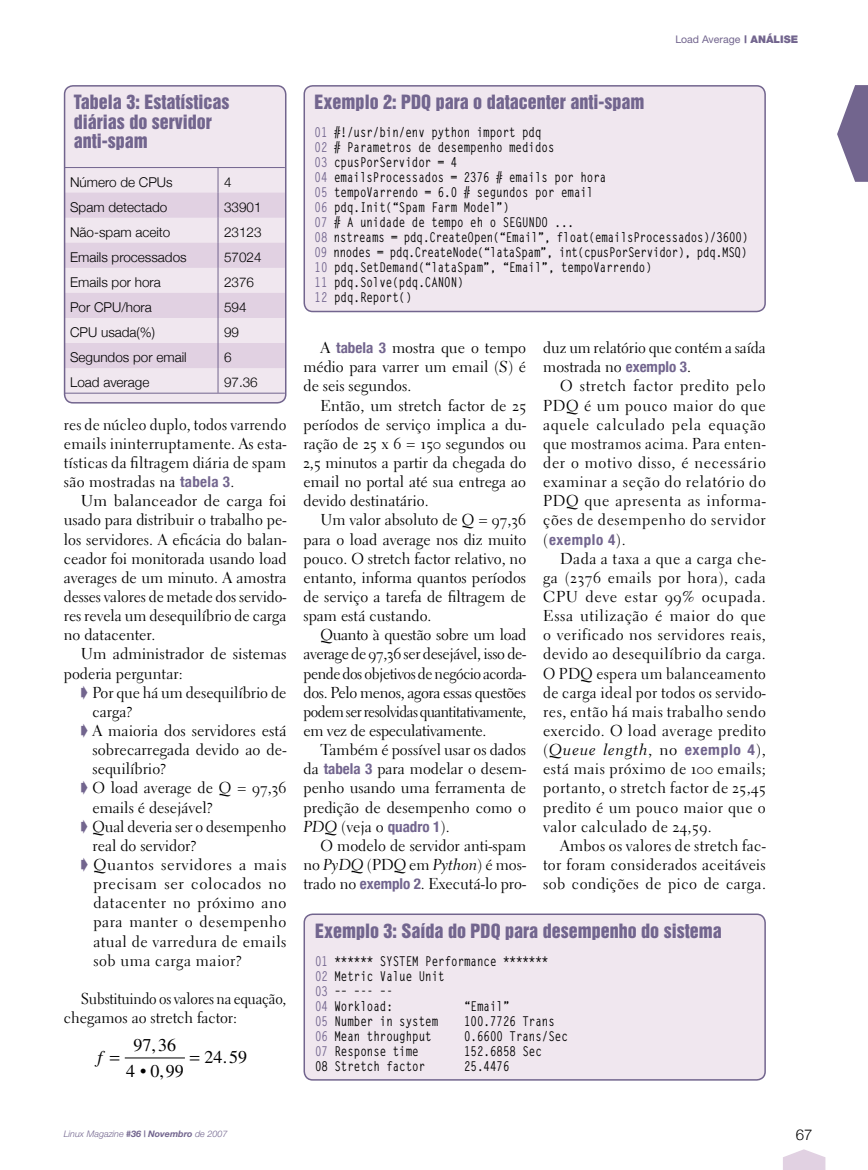
<style>
.page{position:relative;width:868px;height:1170px;background:#fff}
.page>*{position:absolute;margin:0;border:0;box-sizing:border-box;transform-origin:0 0}
.t1{font:18px/19.5px "Helvetica Inserat";color:#72658e}
.t2{font:18px/25.8px "Times";color:#000;text-align:center}
.t3{font:italic 18px "Times";color:#000}
.t4{font:15.75px/19.2px "Electra LT Std";color:#000;text-align:justify}
.t5{font:15.75px/19.2px "Electra LT Std";color:#000;text-align:justify;scale:1.05 1}
.t6{font:15.75px "Electra LT Std";letter-spacing:.03em;color:#000}
.t7{font:15.75px/19.2px "Electra LT Std";color:#000;scale:.95 1}
.t8{font:15.75px "Electra LT Std Cursive";letter-spacing:.04em;color:#000;scale:1.04 1}
.t9{font:15.75px "Electra LT Std";letter-spacing:.04em;color:#000;scale:1.04 1}
.t10{font:15.75px "Electra LT Std";letter-spacing:.04em;color:#000}
.t11{font:700 condensed 15px "Helvetica Neue";letter-spacing:.04em;color:#72658e}
.t12{font:300 15px "Helvetica Neue";color:#000}
.t13{font:700 13.5px/15px "Letter Gothic Std";color:#000;scale:.8 1}
.t14{font:300 13.5px "Helvetica Neue";color:#000}
.t15{font:10.5px "Helvetica Neue";color:#72658e}
.t16{font:italic 300 9px "Helvetica Neue";color:#72658e}
.s1{font-weight:900}
.s2{font-family:"Helvetica Neue";font-weight:700;font-stretch:condensed;font-size:15px;color:#72658e}
.s3{color:#72658e}
.s4{font-family:"Electra LT Std Cursive"}
.s5{font-family:"Electra LT Std";font-weight:400;font-stretch:normal;font-size:15.75px;color:#000}
.s6{font-family:"Electra LT Std"}
.s7{font-weight:700}
</style>
<div class="page">
<svg style="left:837px;top:85px;width:30px;height:97px"></svg>
<svg style="left:783px;top:1149px;width:42px;height:20px"></svg>
<svg style="left:63px;top:85px;width:224px;height:318px;background:#e7dce8"></svg>
<div style="left:303px;top:85px;width:463px;height:226px;background:#f0e7ef"></div>
<div style="left:303px;top:913px;width:463px;height:166px;background:#f0e7ef"></div>
<hr style="left:125px;top:1057px;width:60px;height:1px;background:#000">
<p class="t15" style="left:675px;top:33px;width:124px">Load Average <span class="s1">| ANÁLISE</span></p>
<p class="t1" style="left:74px;top:93px;width:157px">Tabela 3: Estatísticas diárias do servidor anti-spam</p>
<p class="t14" style="left:70px;top:173px;width:104px">Número de CPUs</p>
<p class="t14" style="left:224px;top:173px;width:9px">4</p>
<p class="t14" style="left:70px;top:199px;width:99px">Spam detectado</p>
<p class="t14" style="left:224px;top:199px;width:39px">33901</p>
<p class="t14" style="left:70px;top:224px;width:102px">Não-spam aceito</p>
<p class="t14" style="left:224px;top:224px;width:39px">23123</p>
<p class="t14" style="left:70px;top:249px;width:118px">Emails processados</p>
<p class="t14" style="left:224px;top:249px;width:39px">57024</p>
<p class="t14" style="left:70px;top:274px;width:92px">Emails por hora</p>
<p class="t14" style="left:224px;top:274px;width:32px">2376</p>
<p class="t14" style="left:70px;top:299px;width:83px">Por CPU/hora</p>
<p class="t14" style="left:224px;top:299px;width:24px">594</p>
<p class="t14" style="left:70px;top:324px;width:87px">CPU usada(%)</p>
<p class="t14" style="left:224px;top:324px;width:17px">99</p>
<p class="t14" style="left:70px;top:349px;width:118px">Segundos por email</p>
<p class="t14" style="left:224px;top:349px;width:9px">6</p>
<p class="t14" style="left:70px;top:374px;width:81px">Load average</p>
<p class="t14" style="left:224px;top:374px;width:35px">97.36</p>
<p class="t4" style="left:64px;top:414px;width:224px">res de núcleo duplo, todos varrendo emails ininterruptamente. As esta&shy;tísticas da filtragem diária de spam são mostradas na <span class="s2">tabela 3</span>.</p>
<p class="t5" style="left:64px;top:491px;width:213px;text-indent:17px">Um balanceador de carga foi usado para distribuir o trabalho pe&shy;los servidores. A eficácia do balan&shy;ceador foi monitorada usando load averages de um minuto. A amostra desses valores de metade dos servido&shy;res revela um desequilíbrio de carga no datacenter.</p>
<p class="t4" style="left:64px;top:644px;width:224px;text-indent:17px">Um administrador de sistemas poderia perguntar:</p>
<p class="t4" style="left:81px;top:682px;width:207px"><span class="s3">➧</span> Por que há um desequilíbrio de</p>
<p class="t4" style="left:92px;top:702px;width:41px">carga?</p>
<p class="t4" style="left:81px;top:721px;width:207px"><span class="s3">➧</span> A maioria dos servidores está</p>
<p class="t4" style="left:92px;top:740px;width:195px">sobrecarregada devido ao de-</p>
<p class="t4" style="left:92px;top:759px;width:75px">sequilíbrio?</p>
<p class="t4" style="left:81px;top:778px;width:207px"><span class="s3">➧</span> O load average de Q = 97,36</p>
<p class="t4" style="left:92px;top:797px;width:122px">emails é desejável?</p>
<p class="t4" style="left:81px;top:816px;width:207px"><span class="s3">➧</span> Qual deveria ser o desempenho</p>
<p class="t4" style="left:92px;top:835px;width:106px">real do servidor?</p>
<p class="t9" style="left:81px;top:854px;width:199px"><span class="s3">➧</span> Quantos servidores a mais</p>
<p class="t10" style="left:93px;top:874px;width:194px">precisam ser colocados no</p>
<p class="t6" style="left:93px;top:893px;width:194px">datacenter no próximo ano</p>
<p class="t6" style="left:93px;top:912px;width:194px">para manter o desempenho</p>
<p class="t6" style="left:93px;top:931px;width:194px">atual de varredura de emails</p>
<p class="t6" style="left:93px;top:950px;width:150px">sob uma carga maior?</p>
<p class="t7" style="left:64px;top:989px;width:236px;text-indent:17px">Substituindo os valores na equação, chegamos ao stretch factor:</p>
<p class="t3" style="left:97px;top:1046px;width:7px">f</p>
<p class="t2" style="left:126px;top:1031px;width:59px">97 36<br>4 099</p>
<p class="t2" style="left:204px;top:1043px;width:44px">24 59</p>
<p class="t2" style="left:151px;top:1031px;width:6px">,</p>
<p class="t2" style="left:140px;top:1057px;width:25px">• ,</p>
<p class="t2" style="left:223px;top:1043px;width:6px">.</p>
<p class="t1" style="left:314px;top:93px;width:331px">Exemplo 2: PDQ para o datacenter anti-spam</p>
<p class="t13" style="left:314px;top:125px;width:543px"><span class="s3">01</span> #!/usr/bin/env python import pdq<br><span class="s3">02</span> # Parametros de desempenho medidos<br><span class="s3">03</span> cpusPorServidor = 4<br><span class="s3">04</span> emailsProcessados = 2376 # emails por hora<br><span class="s3">05</span> tempoVarrendo = 6.0 # segundos por email<br><span class="s3">06</span> pdq.Init(“Spam Farm Model”)<br><span class="s3">07</span> # A unidade de tempo eh o SEGUNDO ...<br><span class="s3">08</span> nstreams = pdq.CreateOpen(“Email”, float(emailsProcessados)/3600)<br><span class="s3">09</span> nnodes = pdq.CreateNode(“lataSpam”, int(cpusPorServidor), pdq.MSQ)<br><span class="s3">10</span> pdq.SetDemand(“lataSpam”, “Email”, tempoVarrendo)<br><span class="s3">11</span> pdq.Solve(pdq.CANON)<br><span class="s3">12</span> pdq.Report()</p>
<p class="t4" style="left:303px;top:338px;width:224px;text-indent:17px">A <span class="s2">tabela 3</span> mostra que o tempo médio para varrer um email (<span class="s4">S</span>) é de seis segundos.</p>
<p class="t4" style="left:303px;top:395px;width:224px;text-indent:17px">Então, um stretch factor de 25 períodos de serviço implica a du&shy;ração de 25 x 6 = 150 segundos ou 2,5 minutos a partir da chegada do email no portal até sua entrega ao devido destinatário.</p>
<p class="t4" style="left:303px;top:510px;width:224px;text-indent:17px">Um valor absoluto de Q = 97,36 para o load average nos diz muito pouco. O stretch factor relativo, no entanto, informa quantos períodos de serviço a tarefa de filtragem de spam está custando.</p>
<p class="t4" style="left:303px;top:625px;width:224px;text-indent:17px">Quanto à questão sobre um load average de 97,36 ser desejável, isso de&shy;pende dos objetivos de negócio acorda&shy;dos. Pelo menos, agora essas questões podem ser resolvidas quantitativamente, em vez de especulativamente.</p>
<p class="t4" style="left:303px;top:740px;width:224px;text-indent:17px">Também é possível usar os dados da <span class="s2">tabela 3</span> para modelar o desem&shy;penho usando uma ferramenta de predição de desempenho como o <span class="s4">PDQ</span> (veja o <span class="s2">quadro 1</span>).</p>
<p class="t4" style="left:303px;top:835px;width:224px;text-indent:17px">O modelo de servidor anti-spam no <span class="s4">PyDQ</span> (PDQ em <span class="s4">Python</span>) é mos&shy;trado no <span class="s2">exemplo 2</span>. Executá-lo pro-</p>
<p class="t4" style="left:543px;top:338px;width:224px">duz um relatório que contém a saída mostrada no <span class="s2">exemplo 3</span>.</p>
<p class="t4" style="left:543px;top:376px;width:224px;text-indent:17px">O stretch factor predito pelo PDQ é um pouco maior do que aquele calculado pela equação que mostramos acima. Para enten&shy;der o motivo disso, é necessário examinar a seção do relatório do PDQ que apresenta as informa&shy;ções de desempenho do servidor</p>
<p class="t11" style="left:543px;top:530px;width:84px"><span class="s5">(</span>exemplo 4<span class="s5">).</span></p>
<p class="t4" style="left:543px;top:548px;width:224px;text-indent:17px">Dada a taxa a que a carga che&shy;ga (2376 emails por hora), cada CPU deve estar 99% ocupada.<br>Essa utilização é maior do que o verificado nos servidores reais, devido ao desequilíbrio da carga.<br>O PDQ espera um balanceamento de carga ideal por todos os servido&shy;res, então há mais trabalho sendo exercido. O load average predito</p>
<p class="t8" style="left:543px;top:740px;width:215px"><span class="s6">(</span>Queue length<span class="s6">, no</span> <span class="s2">exemplo 4</span><span class="s6">),</span></p>
<p class="t4" style="left:543px;top:759px;width:224px">está mais próximo de 100 emails; portanto, o stretch factor de 25,45 predito é um pouco maior que o valor calculado de 24,59.</p>
<p class="t4" style="left:543px;top:835px;width:224px;text-indent:17px">Ambos os valores de stretch fac&shy;tor foram considerados aceitáveis sob condições de pico de carga.</p>
<p class="t1" style="left:315px;top:920px;width:408px">Exemplo 3: Saída do PDQ para desempenho do sistema</p>
<p class="t13" style="left:315px;top:953px;width:293px"><span class="s3">01</span> ****** SYSTEM Performance *******<br><span class="s3">02</span> Metric Value Unit<br><span class="s3">03</span> –– –-- –-<br><span class="s3">04</span> Workload:</p>
<p class="t13" style="left:464px;top:998px;width:58px">“Email”</p>
<p class="t13" style="left:315px;top:1013px;width:155px"><span class="s3">05</span> Number in system</p>
<p class="t13" style="left:464px;top:1013px;width:115px">100.7726 Trans</p>
<p class="t13" style="left:315px;top:1028px;width:147px"><span class="s3">06</span> Mean throughput</p>
<p class="t13" style="left:464px;top:1028px;width:131px">0.6600 Trans/Sec</p>
<p class="t13" style="left:315px;top:1043px;width:131px"><span class="s3">07</span> Response time</p>
<p class="t13" style="left:464px;top:1043px;width:99px">152.6858 Sec</p>
<p class="t13" style="left:315px;top:1058px;width:139px">08 Stretch factor</p>
<p class="t13" style="left:464px;top:1058px;width:58px">25.4476</p>
<p class="t16" style="left:64px;top:1128px;width:165px">Linux Magazine <span class="s7">#36 | Novembro</span> de 2007</p>
<p class="t12" style="left:795px;top:1125px;width:18px">67</p>
</div>
